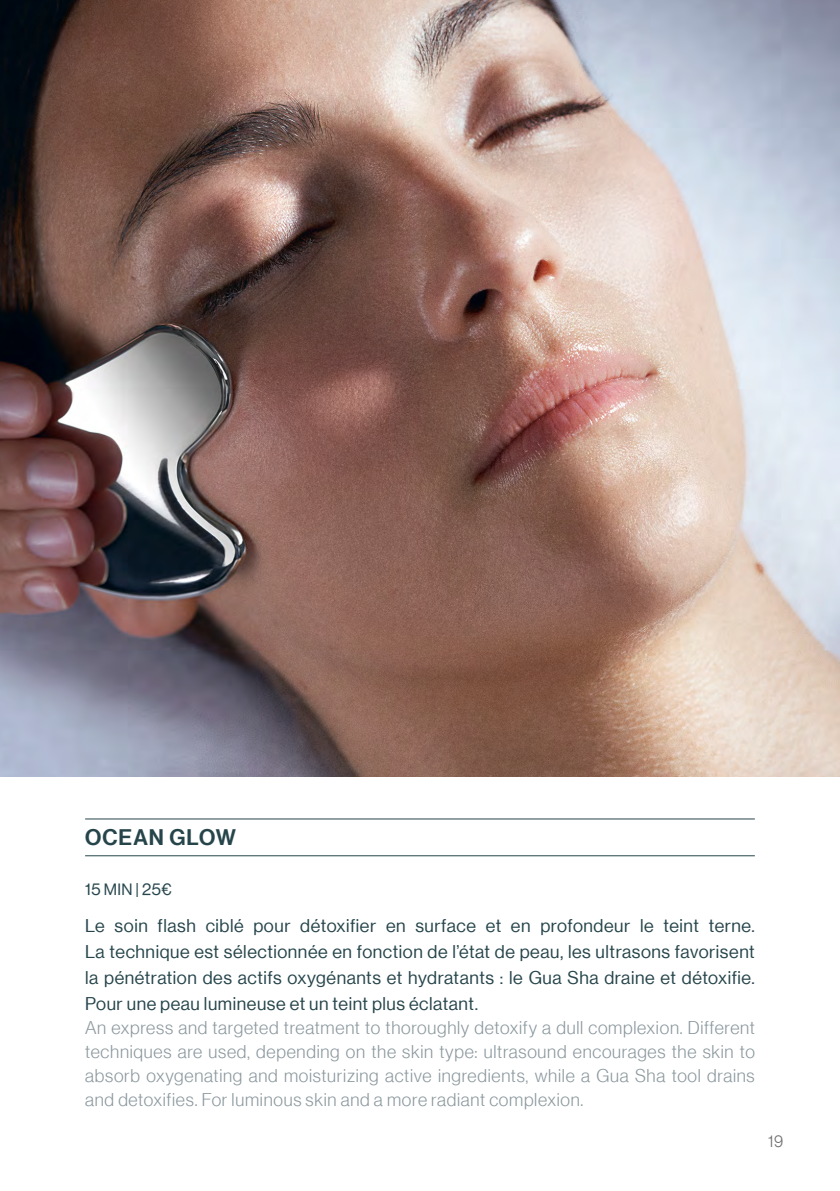
<style>
.page{position:relative;width:840px;height:1191px;background:#fff}
.page>*{position:absolute;margin:0;border:0;box-sizing:border-box;transform-origin:0 0}
.t1{font:22px "N Haas Grotesk DS Pro 65 Md";letter-spacing:.045em;color:#26454b}
.t2{font:18px/24px "N Haas Grotesk DS Pro 45 Lt";letter-spacing:.04em;color:#8b989d;text-align:justify}
.t3{font:18px/26px "N Haas Grotesk DS Pro 55 Rg";letter-spacing:.03em;color:#26454b;text-align:justify}
.t4{font:16px "N Haas Grotesk DS Pro 55 Rg";color:#26464d}
.t5{font:16px "N Haas Grotesk DS Pro 45 Lt";color:#706f6f}
</style>
<div class="page">
<img style="left:0;top:0;width:839px;height:777px">
<hr style="left:85px;top:818px;width:669px;height:1px;background:#26454b">
<hr style="left:85px;top:855px;width:669px;height:1px;background:#26454b">
<p class="t1" style="left:85px;top:824px;width:152px">OCEAN GLOW</p>
<p class="t4" style="left:85px;top:880px;width:88px">15 MIN | 25€</p>
<p class="t3" style="left:85px;top:912px;width:671px">Le soin flash ciblé pour détoxifier en surface et en profondeur le teint terne.<br>La technique est sélectionnée en fonction de l’état de peau, les ultrasons favorisent la pénétration des actifs oxygénants et hydratants : le Gua Sha draine et détoxifie.<br>Pour une peau lumineuse et un teint plus éclatant.</p>
<p class="t2" style="left:85px;top:1015px;width:671px">An express and targeted treatment to thoroughly detoxify a dull complexion. Different techniques are used, depending on the skin type: ultrasound encourages the skin to absorb oxygenating and moisturizing active ingredients, while a Gua Sha tool drains and detoxifies. For luminous skin and a more radiant complexion.</p>
<p class="t5" style="left:767px;top:1132px;width:17px">19</p>
</div>
